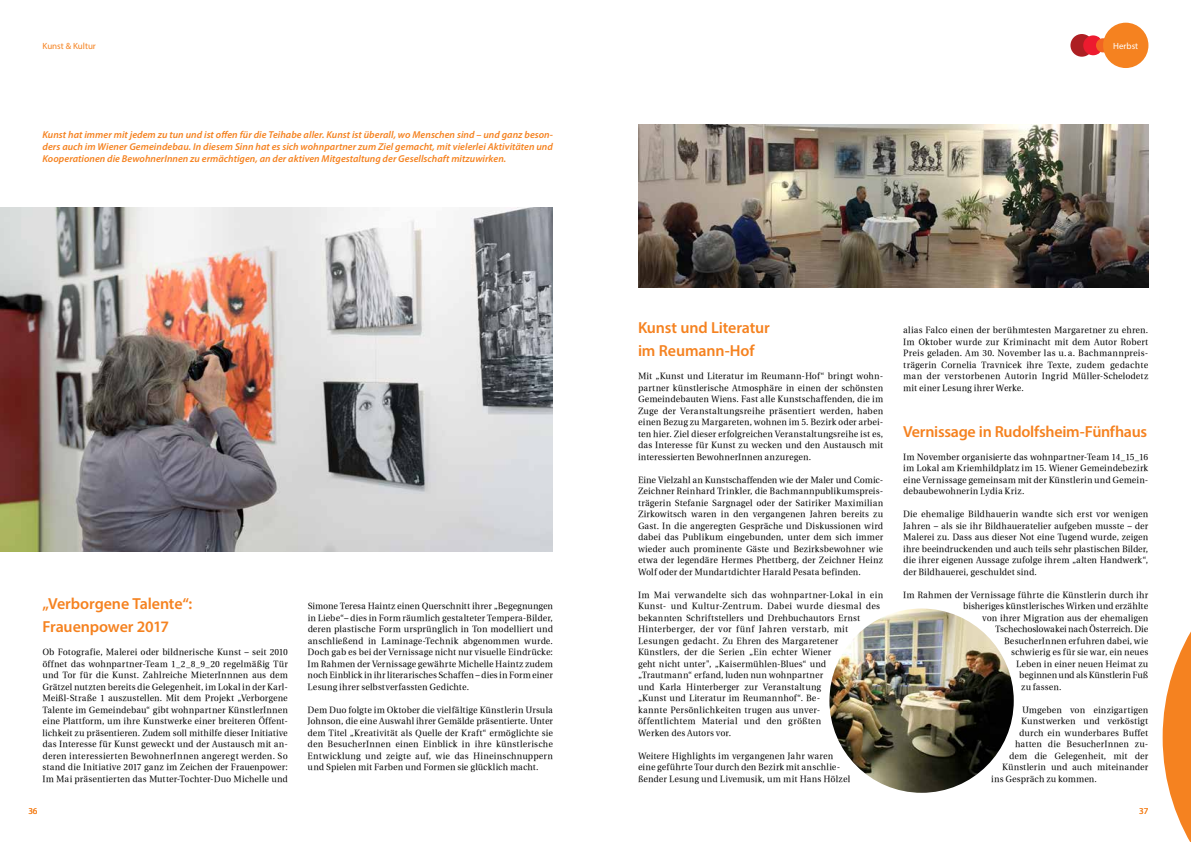
<style>
.page{position:relative;width:1191px;height:842px;background:#fff}
.page>*{position:absolute;margin:0;border:0;box-sizing:border-box;transform-origin:0 0}
.t1{font:600 16px/23px "Myriad Pro";letter-spacing:-.01em;color:#f58220}
.t2{font:italic 600 10px/12px "Myriad Pro";letter-spacing:.005em;color:#f58220;text-align:justify}
.t3{font:9px/11.5px "Utopia";letter-spacing:.015em;color:#000;text-align:justify}
.t4{font:9px "Utopia";letter-spacing:-.005em;color:#000}
.t5{font:9px "Myriad Pro";color:#f58220}
.t6{font:9px "Myriad Pro";color:#fff}
</style>
<div class="page">
<div style="left:1070px;top:34px;width:23px;height:23px;background:#ad1f23;border-radius:50%"></div>
<div style="left:1083px;top:35px;width:20px;height:20px;background:#ed1b2f;border-radius:50%"></div>
<div style="left:1096px;top:38px;width:14px;height:14px;background:#f26522;border-radius:50%"></div>
<div style="left:1103px;top:23px;width:45px;height:45px;background:#f58220;border-radius:50%"></div>
<svg style="left:1162px;top:631px;width:29px;height:211px"></svg>
<img style="left:0;top:207px;width:553px;height:345px">
<img style="left:638px;top:124px;width:510px;height:163px">
<img style="left:829px;top:608px;width:184px;height:185px;border-radius:92px">
<p class="t5" style="left:43px;top:40px;width:55px">Kunst &amp; Kultur</p>
<p class="t6" style="left:1113px;top:40px;width:27px">Herbst</p>
<p class="t2" style="left:43px;top:128px;width:512px">Kunst hat immer mit jedem zu tun und ist offen für die Teihabe aller. Kunst ist überall, wo Menschen sind – und ganz beson&shy;ders auch im Wiener Gemeindebau. In diesem Sinn hat es sich wohnpartner zum Ziel gemacht, mit vielerlei Aktivitäten und Kooperationen die BewohnerInnen zu ermächtigen, an der aktiven Mitgestaltung der Gesellschaft mitzuwirken.</p>
<h1 class="t1" style="left:43px;top:592px;width:151px">„Verborgene Talente“:<br>Frauenpower 2017</h1>
<p class="t3" style="left:43px;top:646px;width:247px;text-align:left">Ob Fotografie, Malerei oder bildnerische Kunst – seit 2010 öffnet das wohnpartner-Team 1_2_8_9_20 regelmäßig Tür und Tor für die Kunst. Zahlreiche MieterInnnen aus dem Grätzel nutzten bereits die Gelegenheit, im Lokal in der Karl-Meißl-Straße 1 auszustellen. Mit dem Projekt „Verborgene Talente im Gemeindebau“ gibt wohnpartner KünstlerInnen eine Plattform, um ihre Kunstwerke einer breiteren Öffent&shy;lichkeit zu präsentieren. Zudem soll mithilfe dieser Initiative das Interesse für Kunst geweckt und der Austausch mit an&shy;deren interessierten BewohnerInnen angeregt werden. So stand die Initiative 2017 ganz im Zeichen der Frauenpower:<br>Im Mai präsentierten das Mutter-Tochter-Duo Michelle und</p>
<p class="t3" style="left:308px;top:600px;width:247px">Simone Teresa Haintz einen Querschnitt ihrer „Begegnungen in Liebe“– dies in Form räumlich gestalteter Tempera-Bilder, deren plastische Form ursprünglich in Ton modelliert und anschließend in Laminage-Technik abgenommen wurde.<br>Doch gab es bei der Vernissage nicht nur visuelle Eindrücke:<br>Im Rahmen der Vernissage gewährte Michelle Haintz zudem noch Einblick in ihr literarisches Schaffen – dies in Form einer Lesung ihrer selbstverfassten Gedichte.</p>
<p class="t3" style="left:308px;top:704px;width:247px">Dem Duo folgte im Oktober die vielfältige Künstlerin Ursula Johnson, die eine Auswahl ihrer Gemälde präsentierte. Unter dem Titel „Kreativität als Quelle der Kraft“ ermöglichte sie den BesucherInnen einen Einblick in ihre künstlerische Entwicklung und zeigte auf, wie das Hineinschnuppern und Spielen mit Farben und Formen sie glücklich macht.</p>
<h1 class="t1" style="left:638px;top:316px;width:133px">Kunst und Literatur im Reumann-Hof</h1>
<p class="t3" style="left:638px;top:370px;width:247px">Mit „Kunst und Literatur im Reumann-Hof“ bringt wohn&shy;partner künstlerische Atmosphäre in einen der schönsten Gemeindebauten Wiens. Fast alle Kunstschaffenden, die im Zuge der Veranstaltungsreihe präsentiert werden, haben einen Bezug zu Margareten, wohnen im 5. Bezirk oder arbei&shy;ten hier. Ziel dieser erfolgreichen Veranstaltungsreihe ist es, das Interesse für Kunst zu wecken und den Austausch mit interessierten BewohnerInnen anzuregen.</p>
<p class="t3" style="left:638px;top:474px;width:247px;text-align:left">Eine Vielzahl an Kunstschaffenden wie der Maler und Comic-- Zeichner Reinhard Trinkler, die Bachmannpublikumspreis&shy;trägerin Stefanie Sargnagel oder der Satiriker Maximilian Zirkowitsch waren in den vergangenen Jahren bereits zu Gast. In die angeregten Gespräche und Diskussionen wird dabei das Publikum eingebunden, unter dem sich immer wieder auch prominente Gäste und Bezirksbewohner wie etwa der legendäre Hermes Phettberg, der Zeichner Heinz Wolf oder der Mundartdichter Harald Pesata befinden.</p>
<p class="t3" style="left:638px;top:589px;width:247px;text-align:left">Im Mai verwandelte sich das wohnpartner-Lokal in ein Kunst- und Kultur-Zentrum. Dabei wurde diesmal des bekannten Schriftstellers und Drehbuchautors Ernst Hinterberger, der vor fünf Jahren verstarb, mit Lesungen gedacht. Zu Ehren des Margaretener<br>Künstlers, der die Serien „Ein echter Wiener<br>geht nicht unter", „Kaisermühlen-Blues“ und<br>„Trautmann“ erfand, luden nun wohnpartner<br>und Karla Hinterberger zur Veranstaltung<br>„Kunst und Literatur im Reumannhof“. Be-<br>kannte Persönlichkeiten trugen aus unver-<br>öffentlichtem Material und den größten<br>Werken des Autors vor.</p>
<p class="t3" style="left:638px;top:750px;width:214px;text-align:left">Weitere Highlights im vergangenen Jahr waren eine geführte Tour durch den Bezirk mit anschlie&shy;ßender Lesung und Livemusik, um mit Hans Hölzel</p>
<p class="t3" style="left:903px;top:324px;width:246px">alias Falco einen der berühmtesten Margaretner zu ehren.<br>Im Oktober wurde zur Kriminacht mit dem Autor Robert Preis geladen. Am 30. November las u. a. Bachmannpreis&shy;trägerin Cornelia Travnicek ihre Texte, zudem gedachte man der verstorbenen Autorin Ingrid Müller-Schelodetz mit einer Lesung ihrer Werke.</p>
<h1 class="t1" style="left:903px;top:419px;width:245px">Vernissage in Rudolfsheim-Fünfhaus</h1>
<p class="t3" style="left:903px;top:451px;width:246px">Im November organisierte das wohnpartner-Team 14_15_16 im Lokal am Kriemhildplatz im 15. Wiener Gemeindebezirk eine Vernissage gemeinsam mit der Künstlerin und Gemein&shy;debaubewohnerin Lydia Kriz.</p>
<p class="t3" style="left:903px;top:508px;width:246px">Die ehemalige Bildhauerin wandte sich erst vor wenigen Jahren – als sie ihr Bildhaueratelier aufgeben musste – der Malerei zu. Dass aus dieser Not eine Tugend wurde, zeigen ihre beeindruckenden und auch teils sehr plastischen Bilder, die ihrer eigenen Aussage zufolge ihrem „alten Handwerk“, der Bildhauerei, geschuldet sind.</p>
<p class="t3" style="left:903px;top:589px;width:246px">Im Rahmen der Vernissage führte die Künstlerin durch ihr</p>
<p class="t3" style="left:963px;top:600px;width:187px">bisheriges künstlerisches Wirken und erzählte</p>
<p class="t3" style="left:982px;top:612px;width:168px">von ihrer Migration aus der ehemaligen</p>
<p class="t4" style="left:995px;top:624px;width:154px">Tschechoslowakei nach Österreich. Die</p>
<p class="t3" style="left:1004px;top:635px;width:145px">BesucherInnen erfuhren dabei, wie</p>
<p class="t3" style="left:1011px;top:646px;width:138px">schwierig es für sie war, ein neues</p>
<p class="t3" style="left:1016px;top:658px;width:134px">Leben in einer neuen Heimat zu</p>
<p class="t3" style="left:1019px;top:669px;width:131px">beginnen und als Künstlerin Fuß</p>
<p class="t3" style="left:1021px;top:681px;width:42px">zu fassen.</p>
<p class="t3" style="left:1022px;top:704px;width:128px">Umgeben von einzigartigen</p>
<p class="t3" style="left:1021px;top:715px;width:128px">Kunstwerken und verköstigt</p>
<p class="t3" style="left:1019px;top:727px;width:130px">durch ein wunderbares Buffet</p>
<p class="t3" style="left:1015px;top:738px;width:135px">hatten die BesucherInnen zu-</p>
<p class="t3" style="left:1009px;top:750px;width:141px">dem die Gelegenheit, mit der</p>
<p class="t3" style="left:1002px;top:761px;width:148px">Künstlerin und auch miteinander</p>
<p class="t3" style="left:991px;top:773px;width:107px">ins Gespräch zu kommen.</p>
<p class="t5" style="left:28px;top:805px;width:11px">36</p>
<p class="t5" style="left:1139px;top:805px;width:11px">37</p>
</div>
